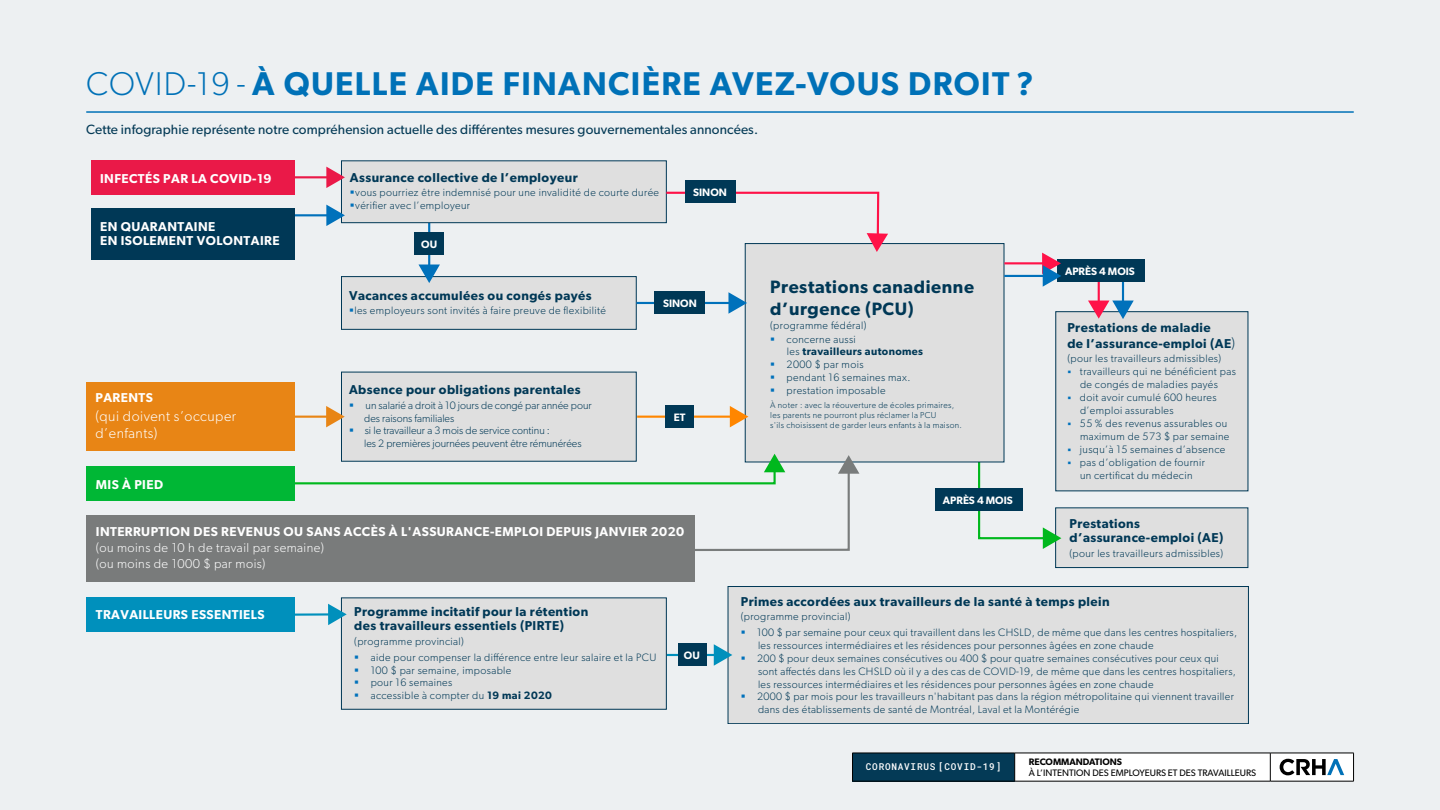
<style>
.page{position:relative;width:1440px;height:810px;background:#fff}
.page>*{position:absolute;margin:0;border:0;box-sizing:border-box;transform-origin:0 0}
.t1{font:600 33px "Gibson";letter-spacing:.04em;color:#0071b7}
.t2{font:600 17.92px/21.5px "Gibson";letter-spacing:.035em;color:#003856}
.t3{font:300 14.33px/17.2px "Gibson";letter-spacing:.035em;color:#fff}
.t4{font:13.5px "Gibson";letter-spacing:.01em;color:#043a56}
.t5{font:600 12.9px/14.3px "Gibson";letter-spacing:.035em;color:#003856}
.t6{font:600 12.9px/14.3px "Gibson";letter-spacing:.035em;color:#fff}
.t7{font:300 12.9px/15.8px "Gibson";letter-spacing:.035em;color:#fff}
.t8{font:600 10.8px "Gibson";color:#fff}
.t9{font:300 10.73px/12.9px "Gibson";letter-spacing:.03em;color:#003856}
.t10{font:300 10.73px/12.9px "Gibson";color:#003856}
.t11{font:9.38px "Gibson";color:#000}
.t12{font:500 9.38px "Roboto Mono";letter-spacing:.08em;color:#fff}
.t13{font:600 9.38px "Gibson";color:#000}
.t14{font:300 8.62px/10.4px "Gibson";letter-spacing:.035em;color:#003856}
.s1{font-weight:300}
.s2{font-weight:600}
.s3{font-weight:300;font-size:14.33px}
</style>
<div class="page">
<div style="left:0;top:1px;width:1440px;height:809px;background:#edf0f2"></div>
<hr style="left:86px;top:111px;width:1268px;height:2px;background:#0071b7">
<div style="left:1056px;top:508px;width:192px;height:60px;background:#dfdfdf"></div>
<div style="left:1055px;top:507px;width:193px;height:61px;border:1px solid #003856"></div>
<svg style="left:977px;top:435px;width:84px;height:114px"></svg>
<div style="left:341px;top:276px;width:296px;height:54px;background:#dfdfdf;border:1px solid #003856"></div>
<hr style="left:428px;top:213px;width:2px;height:55px;background:#0071bb">
<svg style="left:418px;top:265px;width:22px;height:18px"></svg>
<div style="left:341px;top:372px;width:296px;height:90px;background:#dfdfdf;border:1px solid #003856"></div>
<div style="left:1056px;top:312px;width:192px;height:179px;background:#dfdfdf"></div>
<div style="left:1055px;top:311px;width:193px;height:180px;border:1px solid #003856"></div>
<div style="left:341px;top:161px;width:325px;height:62px;background:#dfdfdf"></div>
<div style="left:341px;top:160px;width:326px;height:63px;border:1px solid #003856"></div>
<div style="left:745px;top:244px;width:259px;height:218px;background:#dfdfdf"></div>
<div style="left:414px;top:232px;width:30px;height:23px;background:#003856"></div>
<svg style="left:262px;top:472px;width:588px;height:79px"></svg>
<svg style="left:838px;top:455px;width:21px;height:19px"></svg>
<div style="left:685px;top:180px;width:50px;height:23px;background:#003856"></div>
<hr style="left:637px;top:416px;width:96px;height:2px;background:#ff8600">
<svg style="left:730px;top:406px;width:18px;height:21px"></svg>
<div style="left:666px;top:405px;width:28px;height:23px;background:#003856"></div>
<svg style="left:295px;top:454px;width:490px;height:31px"></svg>
<svg style="left:664px;top:191px;width:224px;height:72px"></svg>
<div style="left:935px;top:488px;width:87px;height:23px;background:#003856"></div>
<hr style="left:1098px;top:269px;width:2px;height:34px;background:#ff1248">
<div style="left:91px;top:160px;width:204px;height:34px;background:#ea1948"></div>
<div style="left:87px;top:466px;width:208px;height:34px;background:#00b735"></div>
<div style="left:86px;top:382px;width:208px;height:69px;background:#e88515"></div>
<div style="left:87px;top:515px;width:608px;height:67px;background:#797b7b"></div>
<hr style="left:275px;top:214px;width:55px;height:2px;background:#0071bb">
<svg style="left:326px;top:205px;width:19px;height:21px"></svg>
<div style="left:91px;top:208px;width:204px;height:52px;background:#003856"></div>
<hr style="left:256px;top:416px;width:73px;height:2px;background:#e88515">
<hr style="left:275px;top:176px;width:55px;height:2px;background:#ea1948">
<svg style="left:326px;top:167px;width:19px;height:21px"></svg>
<hr style="left:637px;top:302px;width:95px;height:2px;background:#0071bb">
<svg style="left:728px;top:292px;width:19px;height:22px"></svg>
<hr style="left:1122px;top:269px;width:2px;height:35px;background:#0071bb">
<svg style="left:1088px;top:301px;width:46px;height:18px"></svg>
<div style="left:655px;top:292px;width:50px;height:22px;background:#003856"></div>
<div style="left:728px;top:586px;width:520px;height:138px;background:#dfdfdf"></div>
<div style="left:728px;top:586px;width:521px;height:138px;border:1px solid #003856"></div>
<hr style="left:621px;top:654px;width:96px;height:2px;background:#0090bc">
<svg style="left:714px;top:644px;width:18px;height:22px"></svg>
<div style="left:678px;top:644px;width:28px;height:22px;background:#003856"></div>
<div style="left:341px;top:598px;width:325px;height:111px;background:#dfdfdf"></div>
<div style="left:341px;top:598px;width:326px;height:112px;border:1px solid #003856"></div>
<svg style="left:295px;top:604px;width:52px;height:21px"></svg>
<div style="left:87px;top:598px;width:208px;height:34px;background:#0090bc"></div>
<div style="left:1057px;top:259px;width:87px;height:23px;background:#003856"></div>
<hr style="left:1004px;top:262px;width:39px;height:2px;background:#ff1248">
<hr style="left:1004px;top:275px;width:42px;height:2px;background:#0071bb">
<svg style="left:1042px;top:253px;width:19px;height:34px"></svg>
<div style="left:853px;top:753px;width:162px;height:28px;background:#043a56"></div>
<hr style="left:852px;top:753px;width:163px;height:1px;background:#000">
<svg style="left:852px;top:754px;width:1px;height:27px"></svg>
<hr style="left:852px;top:781px;width:163px;height:1px;background:#000">
<hr style="left:1015px;top:781px;width:255px;height:1px;background:#000">
<hr style="left:1270px;top:781px;width:84px;height:1px;background:#000">
<svg style="left:1015px;top:753px;width:339px;height:28px;background:#e8eaea"></svg>
<svg style="left:326px;top:403px;width:19px;height:29px"></svg>
<h1 class="t1" style="left:86px;top:64px;width:949px"><span class="s1">COVID-19 -</span> À QUELLE AIDE FINANCIÈRE AVEZ-VOUS DROIT ?</h1>
<p class="t4" style="left:86px;top:121px;width:673px">Cette infographie représente notre compréhension actuelle des différentes mesures gouvernementales annoncées.</p>
<p class="t6" style="left:100px;top:171px;width:173px">INFECTÉS PAR LA COVID-19</p>
<p class="t6" style="left:100px;top:219px;width:181px">EN QUARANTAINE<br>EN ISOLEMENT VOLONTAIRE</p>
<p class="t6" style="left:96px;top:391px;width:59px">PARENTS</p>
<h3 class="t3" style="left:96px;top:407px;width:142px">(qui doivent s’occuper d’enfants)</h3>
<p class="t6" style="left:96px;top:477px;width:69px">MIS À PIED</p>
<p class="t5" style="left:350px;top:170px;width:229px">Assurance collective de l’employeur</p>
<p class="t9" style="left:355px;top:186px;width:305px">vous pourriez être indemnisé pour une invalidité de courte durée vérifier avec l’employeur</p>
<p class="t8" style="left:421px;top:238px;width:17px">OU</p>
<p class="t8" style="left:693px;top:186px;width:35px">SINON</p>
<p class="t5" style="left:349px;top:288px;width:244px">Vacances accumulées ou congés payés</p>
<p class="t9" style="left:354px;top:304px;width:253px">les employeurs sont invités à faire preuve de flexibilité</p>
<p class="t5" style="left:349px;top:382px;width:233px">Absence pour obligations parentales</p>
<p class="t10" style="left:364px;top:398px;width:229px">un salarié a droit à 10 jours de congé par année pour des raisons familiales<br>si le travailleur a 3 mois de service continu :<br>les 2 premières journées peuvent être rémunérées</p>
<p class="t8" style="left:663px;top:297px;width:35px">SINON</p>
<p class="t8" style="left:674px;top:411px;width:13px">ET</p>
<p class="t6" style="left:96px;top:524px;width:590px">INTERRUPTION DES REVENUS OU SANS ACCÈS À L'ASSURANCE-EMPLOI DEPUIS JANVIER 2020</p>
<p class="t7" style="left:96px;top:540px;width:230px">(ou moins de 10 h de travail par semaine) (ou moins de 1000 $ par mois)</p>
<p class="t6" style="left:96px;top:607px;width:170px">TRAVAILLEURS ESSENTIELS</p>
<p class="t5" style="left:354px;top:604px;width:236px">Programme incitatif pour la rétention des travailleurs essentiels (PIRTE)</p>
<p class="t9" style="left:371px;top:633px;width:287px;line-height:15.8px;text-indent:-16px">(programme provincial)<br>aide pour compenser la différence entre leur salaire et la PCU</p>
<p class="t9" style="left:371px;top:663px;width:183px">100 $ par semaine, imposable<br>pour 16 semaines<br>accessible à compter du <span class="s2">19 mai 2020</span></p>
<p class="t8" style="left:684px;top:649px;width:17px">OU</p>
<h2 class="t2" style="left:770px;top:276px;width:205px">Prestations canadienne d’urgence (PCU)</h2>
<p class="t9" style="left:770px;top:318px;width:98px;line-height:14.3px;text-align:center">(programme fédéral) concerne aussi</p>
<p class="t9" style="left:787px;top:345px;width:138px">les <span class="s2">travailleurs autonomes<br></span>2000 $ par mois<br>pendant 16 semaines max. prestation imposable</p>
<p class="t14" style="left:770px;top:399px;width:193px">À noter : avec la réouverture de écoles primaires, les parents ne pourront plus réclamer la PCU<br>s'ils choisissent de garder leurs enfants à la maison.</p>
<p class="t8" style="left:943px;top:494px;width:71px">APRÈS 4 MOIS</p>
<p class="t8" style="left:1065px;top:264px;width:71px">APRÈS 4 MOIS</p>
<p class="t5" style="left:1067px;top:320px;width:169px;line-height:15.8px">Prestations de maladie<br>de l’assurance-emploi (AE<span class="s3">)</span></p>
<p class="t9" style="left:1080px;top:352px;width:157px;text-indent:-13px">(pour les travailleurs admissibles) travailleurs qui ne bénéficient pas de congés de maladies payés doit avoir cumulé 600 heures d’emploi assurables<br>55 % des revenus assurables ou maximum de 573 $ par semaine jusqu’à 15 semaines d’absence pas d’obligation de fournir<br>un certificat du médecin</p>
<p class="t5" style="left:1069px;top:516px;width:156px">Prestations d’assurance-emploi (AE)</p>
<p class="t9" style="left:1069px;top:546px;width:155px">(pour les travailleurs admissibles)</p>
<p class="t5" style="left:741px;top:594px;width:370px">Primes accordées aux travailleurs de la santé à temps plein</p>
<p class="t9" style="left:757px;top:608px;width:482px;line-height:15.8px;text-indent:-16px">(programme provincial)<br>100 $ par semaine pour ceux qui travaillent dans les CHSLD, de même que dans les centres hospitaliers,</p>
<p class="t9" style="left:757px;top:639px;width:480px">les ressources intermédiaires et les résidences pour personnes âgées en zone chaude<br>200 $ pour deux semaines consécutives ou 400 $ pour quatre semaines consécutives pour ceux qui sont affectés dans les CHSLD où il y a des cas de COVID-19, de même que dans les centres hospitaliers, les ressources intermédiaires et les résidences pour personnes âgées en zone chaude<br>2000 $ par mois pour les travailleurs n'habitant pas dans la région métropolitaine qui viennent travailler dans des établissements de santé de Montréal, Laval et la Montérégie</p>
<p class="t12" style="left:866px;top:761px;width:137px">CORONAVIRUS [COVID-19]</p>
<p class="t13" style="left:1029px;top:756px;width:95px">RECOMMANDATIONS</p>
<p class="t11" style="left:1029px;top:768px;width:229px">À L’INTENTION DES EMPLOYEURS ET DES TRAVAILLEURS</p>
</div>
